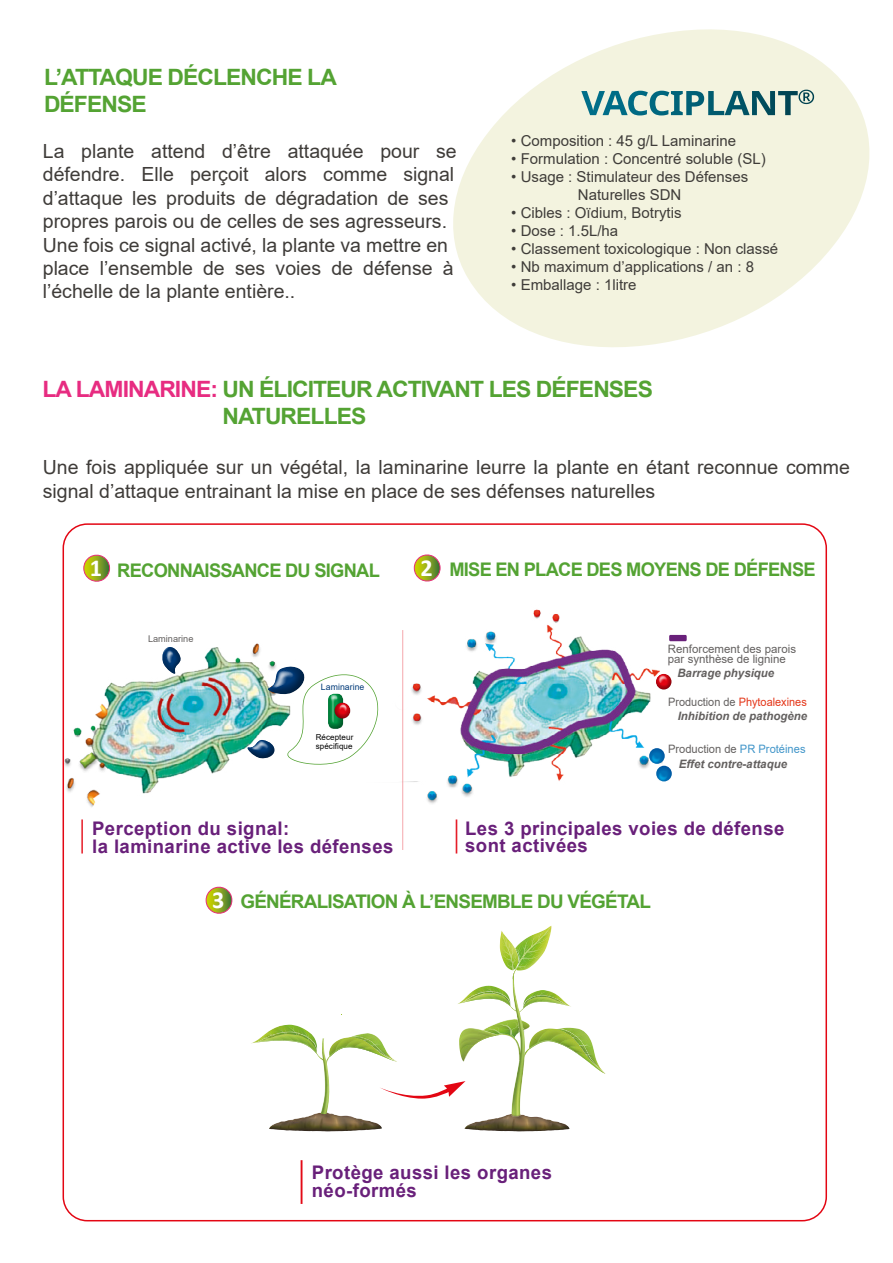
<style>
.page{position:relative;width:893px;height:1263px;background:#fff}
.page>*{position:absolute;margin:0;border:0;box-sizing:border-box;transform-origin:0 0}
.t1{font:700 219.9px "Noto Sans";color:#e30613;scale:.1 1}
.t2{font:700 43.8px "Noto Sans";color:#e30613;scale:.62 1}
.t3{font:700 34.05px "Noto Sans";color:#e30613;scale:.62 1}
.t4{font:700 24.45px "Calibri";color:#fff}
.t5{font:700 22.5px/27px "Arial";letter-spacing:-.04em;color:#54a333}
.t6{font:19.5px/23.4px "Arial";color:#3f3c39}
.t7{font:700 18.75px/17.5px "Arial";letter-spacing:.02em;color:#69207a}
.t8{font:700 18.75px "Arial";letter-spacing:-.04em;color:#54a333}
.t9{font:15px/18px "Arial";color:#3f3c39;text-align:center}
.t10{font:italic 700 11.55px "Arial";color:#63605f}
.t11{font:11.55px/9.3px "Arial";color:#63605f}
.t12{font:11.55px "Arial";color:#e43619;scale:.94 1}
.t13{font:11.55px "Arial";color:#63605f;scale:.96 1}
.t14{font:9.3px "Arial";color:#63605f}
.t15{font:8.85px "Arial";letter-spacing:.005em;color:#003a78}
.t16{font:8.1px/8.9px "Arial";letter-spacing:.01em;color:#000}
.s1{color:#e72c81}
.s2{color:#63605f}
.s3{color:rgb(0 114 183/.75)}
.s4{font-family:"Calibri";font-size:24.45px;color:#fff}
</style>
<div class="page">
<svg style="left:453px;top:29px;width:416px;height:318px;fill:#f3f3df"></svg>
<svg style="left:603px;top:90px;width:211px;height:25px;background:#8bb2af"></svg>
<img style="left:62px;top:623px;width:182px;height:214px">
<img style="left:269px;top:1112px;width:76px;height:19px">
<img style="left:321px;top:1061px;width:8px;height:53px">
<img style="left:268px;top:1025px;width:36px;height:7px">
<img style="left:302px;top:1029px;width:7px;height:3px">
<img style="left:288px;top:1026px;width:14px;height:6px">
<img style="left:273px;top:1027px;width:19px;height:5px">
<svg style="left:255px;top:1032px;width:141px;height:29px"></svg>
<img style="left:464px;top:1114px;width:74px;height:17px">
<img style="left:515px;top:926px;width:36px;height:35px">
<img style="left:524px;top:931px;width:20px;height:23px">
<svg style="left:513px;top:969px;width:3px;height:7px"></svg>
<img style="left:491px;top:1019px;width:39px;height:8px">
<img style="left:498px;top:1022px;width:13px;height:12px">
<img style="left:487px;top:1026px;width:17px;height:8px">
<img style="left:459px;top:1028px;width:41px;height:28px">
<svg style="left:461px;top:1033px;width:39px;height:29px"></svg>
<img style="left:496px;top:1034px;width:15px;height:26px">
<img style="left:481px;top:986px;width:15px;height:1px">
<svg style="left:460px;top:987px;width:108px;height:20px"></svg>
<img style="left:515px;top:948px;width:5px;height:21px">
<img style="left:500px;top:930px;width:13px;height:40px">
<img style="left:501px;top:933px;width:6px;height:18px">
<svg style="left:526px;top:1027px;width:79px;height:47px"></svg>
<img style="left:511px;top:976px;width:15px;height:141px">
<svg style="left:380px;top:1081px;width:85px;height:18px"></svg>
<svg style="left:158px;top:644px;width:28px;height:34px"></svg>
<img style="left:244px;top:643px;width:135px;height:122px">
<svg style="left:326px;top:692px;width:18px;height:38px"></svg>
<svg style="left:333px;top:701px;width:18px;height:18px"></svg>
<svg style="left:83px;top:554px;width:27px;height:28px"></svg>
<svg style="left:414px;top:554px;width:27px;height:28px"></svg>
<svg style="left:205px;top:886px;width:28px;height:28px"></svg>
<div style="left:669px;top:635px;width:18px;height:6px;background:#69207a"></div>
<img style="left:404px;top:609px;width:259px;height:195px">
<svg style="left:654px;top:766px;width:18px;height:17px"></svg>
<svg style="left:647px;top:748px;width:18px;height:17px"></svg>
<svg style="left:654px;top:672px;width:18px;height:18px"></svg>
<div style="left:395px;top:694px;width:15px;height:16px;background:#fff;border-radius:50%"></div>
<p class="t5" style="left:44px;top:64px;width:294px">L’ATTAQUE DÉCLENCHE LA<br>DÉFENSE</p>
<p class="t6" style="left:43px;top:139px;width:415px">La plante attend d’être attaquée pour se défendre. Elle perçoit alors comme signal d’attaque les produits de dégradation de ses propres parois ou de celles de ses agresseurs.<br>Une fois ce signal activé, la plante va mettre en place l’ensemble de ses voies de défense à l’échelle de la plante entière..</p>
<p class="t9" style="left:511px;top:132px;width:226px">• Composition : 45 g/L Laminarine</p>
<p class="t9" style="left:511px;top:150px;width:256px">• Formulation : Concentré soluble (SL)</p>
<p class="t9" style="left:511px;top:168px;width:239px">• Usage : Stimulateur des Défenses<br>Naturelles SDN</p>
<p class="t9" style="left:511px;top:204px;width:172px">• Cibles : Oïdium, Botrytis</p>
<p class="t9" style="left:511px;top:222px;width:108px">• Dose : 1.5L/ha</p>
<p class="t9" style="left:511px;top:240px;width:269px">• Classement toxicologique : Non classé</p>
<p class="t9" style="left:511px;top:258px;width:244px">• Nb maximum d’applications / an : 8</p>
<p class="t9" style="left:511px;top:276px;width:127px">• Emballage : 1litre</p>
<p class="t5" style="left:222px;top:376px;width:432px;text-indent:-180px"><span class="s1">LA LAMINARINE:</span> UN ÉLICITEUR ACTIVANT LES DÉFENSES<br>NATURELLES</p>
<p class="t6" style="left:43px;top:456px;width:809px">Une fois appliquée sur un végétal, la laminarine leurre la plante en étant reconnue comme signal d’attaque entrainant la mise en place de ses défenses naturelles</p>
<p class="t8" style="left:117px;top:557px;width:264px">RECONNAISSANCE DU SIGNAL</p>
<p class="t8" style="left:449px;top:557px;width:368px">MISE EN PLACE DES MOYENS DE DÉFENSE</p>
<p class="t4" style="left:90px;top:550px;width:14px">1</p>
<p class="t4" style="left:420px;top:550px;width:14px">2</p>
<h1 class="t1" style="left:401px;top:586px;width:52px">|</h1>
<p class="t14" style="left:148px;top:632px;width:47px">Laminarine</p>
<p class="t15" style="left:321px;top:681px;width:45px">Laminarine</p>
<p class="t16" style="left:316px;top:733px;width:39px">Récepteur spécifique</p>
<h3 class="t3" style="left:80px;top:812px;width:10px">|</h3>
<h3 class="t3" style="left:454px;top:813px;width:10px">|</h3>
<p class="t7" style="left:92px;top:820px;width:303px">Perception du signal:<br>la laminarine active les défenses</p>
<p class="t11" style="left:668px;top:645px;width:130px">Renforcement des parois par synthèse de lignine</p>
<p class="t12" style="left:668px;top:694px;width:149px"><span class="s2">Production de</span> Phytoalexines</p>
<p class="t13" style="left:668px;top:741px;width:145px">Production de <span class="s3">PR Protéines</span></p>
<p class="t10" style="left:677px;top:665px;width:98px">Barrage physique</p>
<p class="t10" style="left:678px;top:708px;width:131px">Inhibition de pathogène</p>
<p class="t10" style="left:679px;top:756px;width:110px">Effet contre-attaque</p>
<p class="t7" style="left:465px;top:820px;width:321px">Les 3 principales voies de défense sont activées</p>
<p class="t8" style="left:212px;top:888px;width:440px"><span class="s4">3</span> GÉNÉRALISATION À L’ENSEMBLE DU VÉGÉTAL</p>
<h2 class="t2" style="left:299px;top:1151px;width:12px">|</h2>
<p class="t7" style="left:312px;top:1164px;width:242px">Protège aussi les organes néo-formés</p>
</div>
